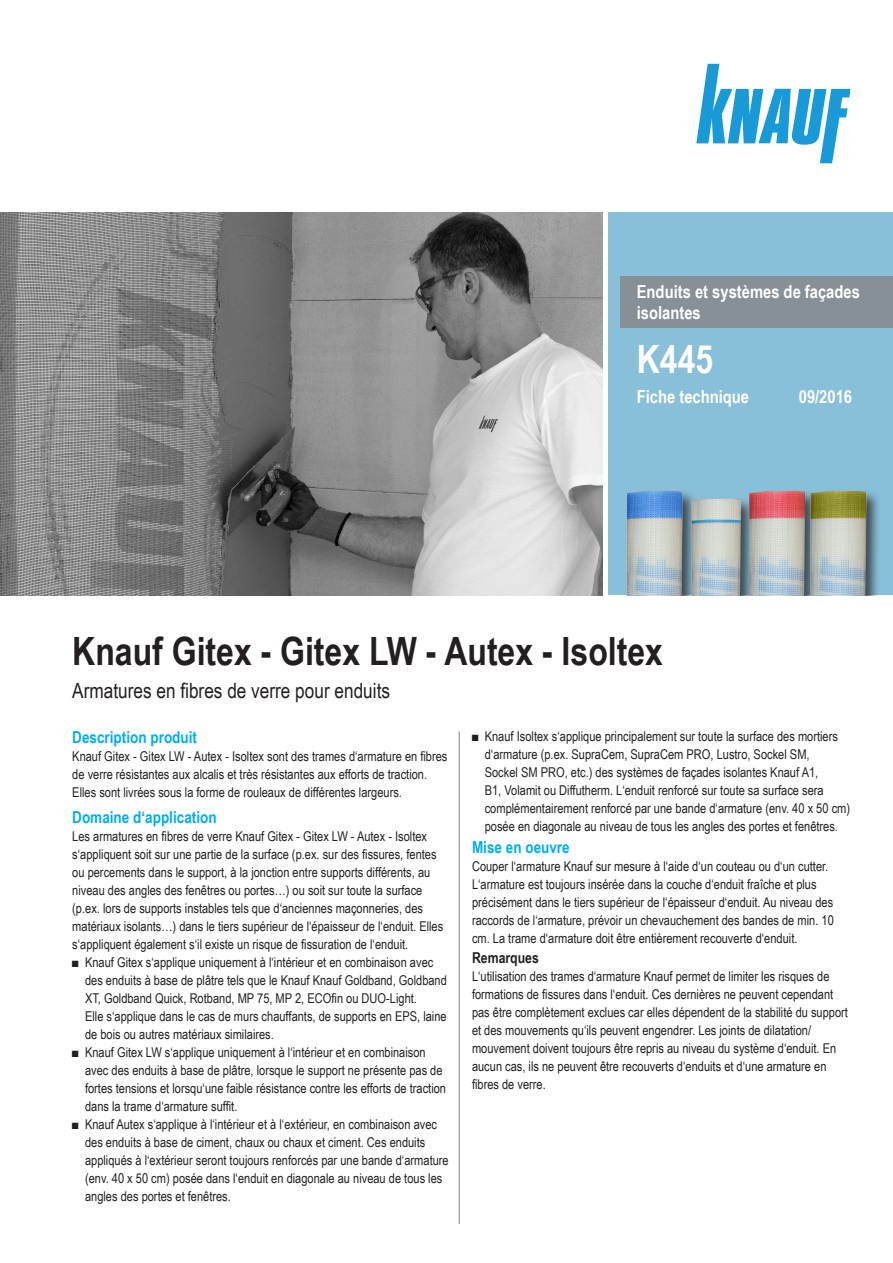
<style>
.page{position:relative;width:893px;height:1263px;background:#fff}
.page>*{position:absolute;margin:0;border:0;box-sizing:border-box;transform-origin:0 0}
.t1{font:700 39px "Arial Narrow";color:#231f20}
.t2{font:700 39px "Arial Narrow";color:#fff}
.t3{font:21px "Arial Narrow";color:#231f20}
.t4{font:700 18px/21.6px "Arial Narrow";color:#fff}
.Ue3_Beschreibung_11{font:700 16.5px "Arial Narrow";color:#00aeef}
.Aufz_Eigenschaften_1{font:700 16.5px "Arial Narrow";color:#00aeef}
.Aufz_Eigenschaften_1-2{font:700 15px "Arial Narrow";color:#231f20}
.Aufz_Eigenschaften_1-3{font:13.5px/18px "Arial Narrow";color:#231f20}
.Text_TB{font:13.5px/18px "Arial Narrow";color:#231f20}
</style>
<div class="page">
<img style="left:0;top:213px;width:603px;height:382px">
<div style="left:608px;top:213px;width:285px;height:382px;background:#89c0d9"></div>
<div style="left:621px;top:276px;width:272px;height:52px;background:#869096"></div>
<svg style="left:696px;top:64px;width:154px;height:99px"></svg>
<hr style="left:459px;top:731px;width:1px;height:493px;background:#869096">
<div style="left:624px;top:488px;width:257px;height:107px;background:#231f20;opacity:.75"></div>
<img style="left:624px;top:488px;width:248px;height:107px">
<p class="t4" style="left:637px;top:280px;width:225px">Enduits et systèmes de façades isolantes</p>
<p class="t2" style="left:637px;top:329px;width:78px">K445</p>
<p class="t4" style="left:637px;top:385px;width:114px">Fiche technique</p>
<p class="t4" style="left:799px;top:385px;width:55px">09/2016</p>
<p class="t1" style="left:72px;top:621px;width:592px">Knauf Gitex - Gitex LW - Autex - Isoltex</p>
<p class="t3" style="left:72px;top:675px;width:319px">Armatures en fibres de verre pour enduits</p>
<p class="Ue3_Beschreibung_11" style="left:72px;top:725px;width:126px">Description produit</p>
<p class="Text_TB" style="left:72px;top:747px;width:377px">Knauf Gitex - Gitex LW - Autex - Isoltex sont des trames d‘armature en fibres de verre résistantes aux alcalis et très résistantes aux efforts de traction.<br>Elles sont livrées sous la forme de rouleaux de différentes largeurs.</p>
<p class="Ue3_Beschreibung_11" style="left:72px;top:805px;width:146px">Domaine d‘application</p>
<p class="Aufz_Eigenschaften_1-3" style="left:72px;top:827px;width:373px">Les armatures en fibres de verre Knauf Gitex - Gitex LW - Autex - Isoltex s‘appliquent soit sur une partie de la surface (p.ex. sur des fissures, fentes ou percements dans le support, à la jonction entre supports différents, au niveau des angles des fenêtres ou portes…) ou soit sur toute la surface (p.ex. lors de supports instables tels que d‘anciennes maçonneries, des matériaux isolants…) dans le tiers supérieur de l‘épaisseur de l‘enduit. Elles s‘appliquent également s‘il existe un risque de fissuration de l‘enduit.</p>
<p class="Aufz_Eigenschaften_1-3" style="left:85px;top:953px;width:363px;text-indent:-13px">■ Knauf Gitex s‘applique uniquement à l‘intérieur et en combinaison avec des enduits à base de plâtre tels que le Knauf Knauf Goldband, Goldband XT, Goldband Quick, Rotband, MP 75, MP 2, ECOfin ou DUO-Light.<br>Elle s‘applique dans le cas de murs chauffants, de supports en EPS, laine de bois ou autres matériaux similaires.</p>
<p class="Aufz_Eigenschaften_1-3" style="left:85px;top:1043px;width:363px;text-indent:-13px">■ Knauf Gitex LW s‘applique uniquement à l‘intérieur et en combinaison avec des enduits à base de plâtre, lorsque le support ne présente pas de fortes tensions et lorsqu‘une faible résistance contre les efforts de traction dans la trame d‘armature suffit.</p>
<p class="Aufz_Eigenschaften_1-3" style="left:85px;top:1115px;width:365px;text-indent:-13px">■ Knauf Autex s‘applique à l‘intérieur et à l‘extérieur, en combinaison avec des enduits à base de ciment, chaux ou chaux et ciment. Ces enduits appliqués à l‘extérieur seront toujours renforcés par une bande d‘armature (env. 40 x 50 cm) posée dans l‘enduit en diagonale au niveau de tous les angles des portes et fenêtres.</p>
<p class="Aufz_Eigenschaften_1-3" style="left:485px;top:727px;width:367px;text-indent:-13px">■ Knauf Isoltex s‘applique principalement sur toute la surface des mortiers d‘armature (p.ex. SupraCem, SupraCem PRO, Lustro, Sockel SM,<br>Sockel SM PRO, etc.) des systèmes de façades isolantes Knauf A1,<br>B1, Volamit ou Diffutherm. L‘enduit renforcé sur toute sa surface sera complémentairement renforcé par une bande d‘armature (env. 40 x 50 cm) posée en diagonale au niveau de tous les angles des portes et fenêtres.</p>
<p class="Aufz_Eigenschaften_1" style="left:472px;top:835px;width:99px">Mise en oeuvre</p>
<p class="Aufz_Eigenschaften_1-3" style="left:472px;top:857px;width:363px">Couper l‘armature Knauf sur mesure à l‘aide d‘un couteau ou d‘un cutter.<br>L‘armature est toujours insérée dans la couche d‘enduit fraîche et plus précisément dans le tiers supérieur de l‘épaisseur d‘enduit. Au niveau des raccords de l‘armature, prévoir un chevauchement des bandes de min. 10 cm. La trame d‘armature doit être entièrement recouverte d‘enduit.</p>
<p class="Aufz_Eigenschaften_1-2" style="left:472px;top:946px;width:68px">Remarques</p>
<p class="Text_TB" style="left:472px;top:967px;width:377px">L‘utilisation des trames d‘armature Knauf permet de limiter les risques de formations de fissures dans l‘enduit. Ces dernières ne peuvent cependant pas être complètement exclues car elles dépendent de la stabilité du support et des mouvements qu‘ils peuvent engendrer. Les joints de dilatation/ mouvement doivent toujours être repris au niveau du système d‘enduit. En aucun cas, ils ne peuvent être recouverts d‘enduits et d‘une armature en fibres de verre.</p>
</div>
